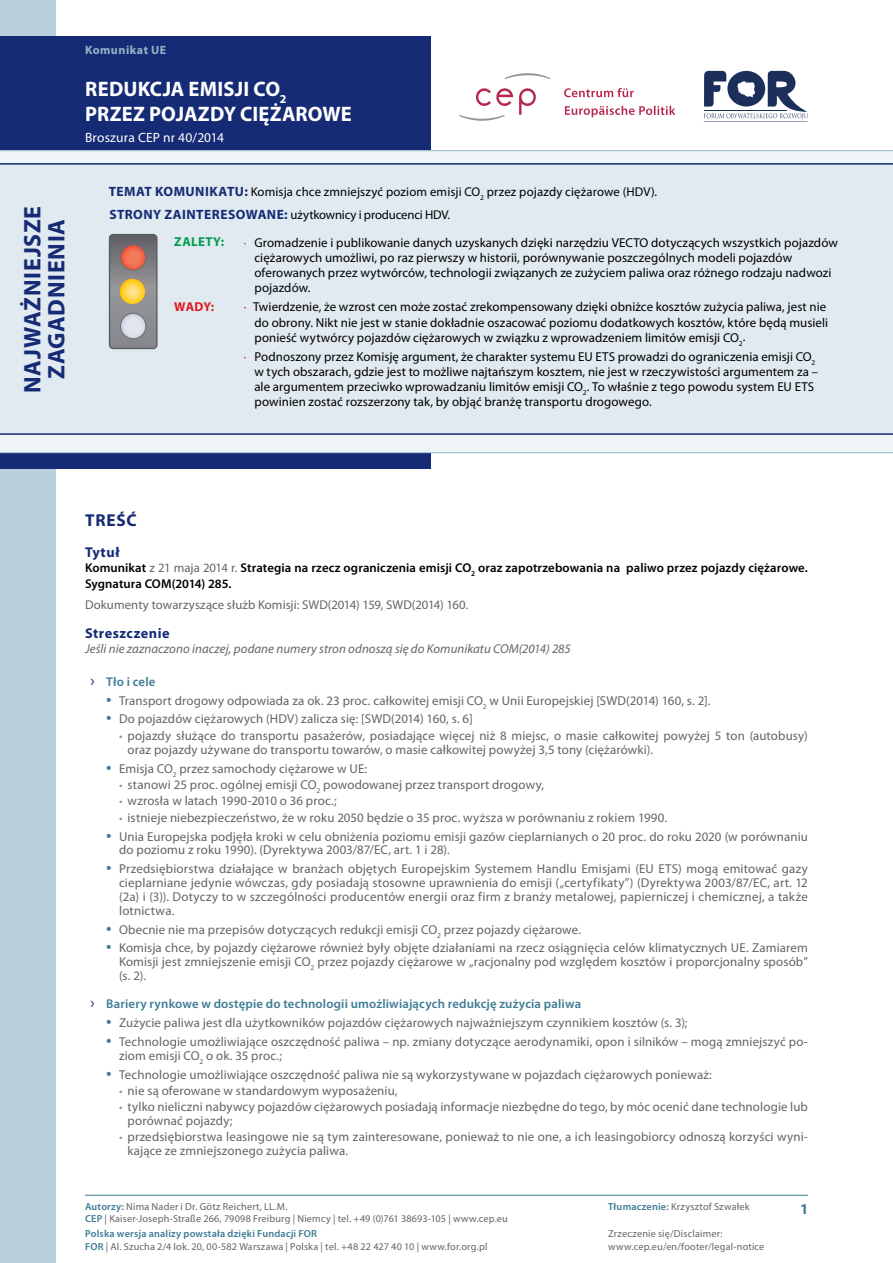
<style>
.page{position:relative;width:893px;height:1263px;background:#fff}
.page>*{position:absolute;margin:0;border:0;box-sizing:border-box;transform-origin:0 0}
.t1{font:700 24px/24px "Myriad Pro";letter-spacing:.03em;color:#162b75;text-align:center}
.t2{font:700 21px/25.5px "Myriad Pro";letter-spacing:.01em;color:#fff}
.t3{font:700 17.25px "Myriad Pro";letter-spacing:.04em;color:#162b75}
.t4{font:700 15px "Myriad Pro";color:#3e7c94}
.t5{font:700 14.25px "Myriad Pro";letter-spacing:.035em;color:#162b75}
.t6{font:13.5px "Myriad Pro";letter-spacing:.01em;color:#fff}
.t7{font:12.9px/13.8px "Myriad Pro";letter-spacing:.01em;color:#636466}
.t8{font:12.9px/15px "Myriad Pro";letter-spacing:.005em;color:#000}
.t9{font:italic 12.9px "Myriad Pro";letter-spacing:.005em;color:#636466}
.t10{font:700 12.9px "Myriad Pro";letter-spacing:.04em;color:#009c4e}
.t11{font:700 12.9px "Myriad Pro";color:#e11b22}
.t12{font:600 12.75px/15.3px "Myriad Pro";letter-spacing:.005em;color:#000}
.t13{font:12.75px/22.6px "Myriad Pro";letter-spacing:.01em;color:#000}
.t14{font:600 12.75px "Myriad Pro";letter-spacing:.01em;color:#3e7c94}
.t15{font:12.75px "Myriad Pro";letter-spacing:.005em;color:#636466}
.t16{font:700 12px "Myriad Pro";letter-spacing:.045em;color:#92b6c7}
.t17{font:10.2px/15px "Myriad Pro";letter-spacing:.02em;color:#636466}
.s1{font-weight:700;font-size:13.5px;color:#162b75}
.s2{color:#009c4e}
.s3{color:#e11b22}
.s4{font-weight:400;color:#636466}
.s5{font-weight:400;font-size:16.5px;color:#162b75}
.s6{font-size:19.5px;color:#3e7c94}
.s7{font-size:12px;color:#6f9db2}
.s8{font-weight:600;color:#3e7c94}
</style>
<div class="page">
<div style="left:0;top:0;width:55px;height:1263px;background:#b8d0dc"></div>
<div style="left:0;top:36px;width:430px;height:433px;background:#162b75"></div>
<svg style="left:505px;top:73px;width:45px;height:6px"></svg>
<svg style="left:565px;top:106px;width:110px;height:11px"></svg>
<svg style="left:476px;top:88px;width:37px;height:18px"></svg>
<svg style="left:519px;top:88px;width:17px;height:27px"></svg>
<svg style="left:564px;top:88px;width:70px;height:9px"></svg>
<svg style="left:459px;top:115px;width:46px;height:6px"></svg>
<hr style="left:704px;top:121px;width:103px;height:1px;background:#1c2f5a">
<svg style="left:704px;top:71px;width:104px;height:49px"></svg>
<svg style="left:0;top:150px;width:893px;height:303px;background:#e8f0f4"></svg>
<div style="left:0;top:163px;width:893px;height:272px;background:#e0eaf0"></div>
<hr style="left:85px;top:1195px;width:723px;height:1px;background:#3e7c94">
<svg style="left:111px;top:236px;width:45px;height:111px;background:#848487"></svg>
<div style="left:109px;top:234px;width:49px;height:115px;border:1px solid #58595b;border-radius:4px"></div>
<svg style="left:120px;top:313px;width:26px;height:26px"></svg>
<div style="left:120px;top:313px;width:26px;height:26px;border:1px solid #6d6e71;border-radius:50%"></div>
<svg style="left:120px;top:245px;width:26px;height:25px"></svg>
<div style="left:120px;top:245px;width:26px;height:25px;border:1px solid #6d6e71;border-radius:50%"></div>
<svg style="left:120px;top:279px;width:25px;height:25px"></svg>
<h1 class="t1" style="left:20px;top:393px;width:188px;rotate:-90deg">NAJWAŻNIEJSZE<br>ZAGADNIENIA</h1>
<p class="t16" style="left:85px;top:42px;width:83px">Komunikat UE</p>
<h2 class="t2" style="left:85px;top:75px;width:268px">REDUKCJA EMISJI CO<sub>2<br></sub>PRZEZ POJAZDY CIĘŻAROWE</h2>
<p class="t6" style="left:85px;top:129px;width:141px">Broszura CEP nr 40/2014</p>
<p class="t13" style="left:109px;top:180px;width:550px"><span class="s1">TEMAT KOMUNIKATU:</span> Komisja chce zmniejszyć poziom emisji CO<sub>2</sub> przez pojazdy ciężarowe (HDV).<br><span class="s1">STRONY ZAINTERESOWANE:</span> użytkownicy i producenci HDV.</p>
<p class="t8" style="left:254px;top:235px;width:585px;text-indent:-11px"><span class="s2">·</span> Gromadzenie i publikowanie danych uzyskanych dzięki narzędziu VECTO dotyczących wszystkich pojazdów ciężarowych umożliwi, po raz pierwszy w historii, porównywanie poszczególnych modeli pojazdów oferowanych przez wytwórców, technologii związanych ze zużyciem paliwa oraz różnego rodzaju nadwozi pojazdów.</p>
<p class="t8" style="left:254px;top:299px;width:575px;text-indent:-11px"><span class="s3">·</span> Twierdzenie, że wzrost cen może zostać zrekompensowany dzięki obniżce kosztów zużycia paliwa, jest nie do obrony. Nikt nie jest w stanie dokładnie oszacować poziomu dodatkowych kosztów, które będą musieli ponieść wytwórcy pojazdów ciężarowych w związku z wprowadzeniem limitów emisji CO<sub>2</sub>.</p>
<p class="t8" style="left:254px;top:349px;width:565px;text-indent:-11px"><span class="s3">·</span> Podnoszony przez Komisję argument, że charakter systemu EU ETS prowadzi do ograniczenia emisji CO<sub>2 </sub>w tych obszarach, gdzie jest to możliwe najtańszym kosztem, nie jest w rzeczywistości argumentem za – ale argumentem przeciwko wprowadzaniu limitów emisji CO<sub>2</sub>. To właśnie z tego powodu system EU ETS powinien zostać rozszerzony tak, by objąć branżę transportu drogowego.</p>
<p class="t10" style="left:174px;top:233px;width:51px">ZALETY:</p>
<p class="t11" style="left:174px;top:298px;width:42px">WADY:</p>
<h3 class="t3" style="left:85px;top:509px;width:53px">TREŚĆ</h3>
<p class="t5" style="left:85px;top:543px;width:36px">Tytuł</p>
<p class="t12" style="left:85px;top:560px;width:724px">Komunikat <span class="s4">z 21 maja 2014 r.</span> Strategia na rzecz ograniczenia emisji CO<sub>2</sub> oraz zapotrzebowania na paliwo przez pojazdy ciężarowe.<br>Sygnatura COM(2014) 285.</p>
<p class="t15" style="left:85px;top:597px;width:385px">Dokumenty towarzyszące służb Komisji: SWD(2014) 159, SWD(2014) 160.</p>
<p class="t5" style="left:85px;top:623px;width:86px">Streszczenie</p>
<p class="t9" style="left:85px;top:641px;width:487px">Jeśli nie zaznaczono inaczej, podane numery stron odnoszą się do Komunikatu COM(2014) 285</p>
<p class="t14" style="left:91px;top:673px;width:66px"><span class="s5">›</span> Tło i cele</p>
<p class="t7" style="left:106px;top:693px;width:606px"><span class="s6">•</span> Transport drogowy odpowiada za ok. 23 proc. całkowitej emisji CO<sub>2</sub> w Unii Europejskiej [SWD(2014) 160, s. 2].</p>
<p class="t7" style="left:106px;top:712px;width:368px"><span class="s6">•</span> Do pojazdów ciężarowych (HDV) zalicza się: [SWD(2014) 160, s. 6]</p>
<p class="t7" style="left:128px;top:728px;width:682px;text-indent:-9px"><span class="s7">•</span> pojazdy służące do transportu pasażerów, posiadające więcej niż 8 miejsc, o masie całkowitej powyżej 5 ton (autobusy) oraz pojazdy używane do transportu towarów, o masie całkowitej powyżej 3,5 tony (ciężarówki).</p>
<p class="t7" style="left:106px;top:761px;width:262px"><span class="s6">•</span> Emisja CO<sub>2</sub> przez samochody ciężarowe w UE:</p>
<p class="t7" style="left:119px;top:777px;width:426px"><span class="s7">•</span> stanowi 25 proc. ogólnej emisji CO<sub>2</sub> powodowanej przez transport drogowy,</p>
<p class="t7" style="left:119px;top:794px;width:219px"><span class="s7">•</span> wzrosła w latach 1990-2010 o 36 proc.;</p>
<p class="t7" style="left:119px;top:810px;width:549px"><span class="s7">•</span> istnieje niebezpieczeństwo, że w roku 2050 będzie o 35 proc. wyższa w porównaniu z rokiem 1990.</p>
<p class="t7" style="left:119px;top:829px;width:690px;text-indent:-13px"><span class="s6">•</span> Unia Europejska podjęła kroki w celu obniżenia poziomu emisji gazów cieplarnianych o 20 proc. do roku 2020 (w porównaniu do poziomu z roku 1990). (Dyrektywa 2003/87/EC, art. 1 i 28).</p>
<p class="t7" style="left:119px;top:862px;width:690px;text-align:justify;text-indent:-13px"><span class="s6">•</span> Przedsiębiorstwa działające w branżach objętych Europejskim Systemem Handlu Emisjami (EU ETS) mogą emitować gazy cieplarniane jedynie wówczas, gdy posiadają stosowne uprawnienia do emisji („certyfikaty”) (Dyrektywa 2003/87/EC, art. 12 (2a) i (3)). Dotyczy to w szczególności producentów energii oraz firm z branży metalowej, papierniczej i chemicznej, a także lotnictwa.</p>
<p class="t7" style="left:106px;top:922px;width:476px"><span class="s6">•</span> Obecnie nie ma przepisów dotyczących redukcji emisji CO<sub>2</sub> przez pojazdy ciężarowe.</p>
<p class="t7" style="left:119px;top:941px;width:690px;text-align:justify;text-indent:-13px"><span class="s6">•</span> Komisja chce, by pojazdy ciężarowe również były objęte działaniami na rzecz osiągnięcia celów klimatycznych UE. Zamiarem Komisji jest zmniejszenie emisji CO<sub>2</sub> przez pojazdy ciężarowe w „racjonalny pod względem kosztów i proporcjonalny sposób” (s. 2).</p>
<p class="t14" style="left:91px;top:996px;width:492px"><span class="s5">›</span> Bariery rynkowe w dostępie do technologii umożliwiających redukcję zużycia paliwa</p>
<p class="t7" style="left:106px;top:1015px;width:583px"><span class="s6">•</span> Zużycie paliwa jest dla użytkowników pojazdów ciężarowych najważniejszym czynnikiem kosztów (s. 3);</p>
<p class="t7" style="left:119px;top:1034px;width:690px;text-indent:-13px"><span class="s6">•</span> Technologie umożliwiające oszczędność paliwa – np. zmiany dotyczące aerodynamiki, opon i silników – mogą zmniejszyć po&shy;ziom emisji CO<sub>2</sub> o ok. 35 proc.;</p>
<p class="t7" style="left:106px;top:1067px;width:607px"><span class="s6">•</span> Technologie umożliwiające oszczędność paliwa nie są wykorzystywane w pojazdach ciężarowych ponieważ:</p>
<p class="t7" style="left:119px;top:1083px;width:280px"><span class="s7">•</span> nie są oferowane w standardowym wyposażeniu,</p>
<p class="t7" style="left:128px;top:1100px;width:682px;text-indent:-9px"><span class="s7">•</span> tylko nieliczni nabywcy pojazdów ciężarowych posiadają informacje niezbędne do tego, by móc ocenić dane technologie lub porównać pojazdy;</p>
<p class="t7" style="left:128px;top:1130px;width:682px;text-indent:-9px"><span class="s7">•</span> przedsiębiorstwa leasingowe nie są tym zainteresowane, ponieważ to nie one, a ich leasingobiorcy odnoszą korzyści wyni&shy;kające ze zmniejszonego zużycia paliwa.</p>
<p class="t17" style="left:85px;top:1199px;width:204px"><span class="s8">Autorzy:</span> Nima Nader i Dr. Götz Reichert, LL.M.</p>
<p class="t4" style="left:800px;top:1199px;width:10px">1</p>
<p class="t17" style="left:85px;top:1211px;width:424px"><span class="s8">CEP</span> | Kaiser-Joseph-Straße 266, 79098 Freiburg | Niemcy | tel. +49 (0)761 38693-105 | www.cep.eu<br><span class="s8">Polska wersja analizy powstała dzięki Fundacji FOR</span></p>
<p class="t17" style="left:85px;top:1238px;width:404px"><span class="s8">FOR</span> | Al. Szucha 2/4 lok. 20, 00-582 Warszawa | Polska | tel. +48 22 427 40 10 | www.for.org.pl</p>
<p class="t17" style="left:608px;top:1199px;width:143px"><span class="s8">Tłumaczenie:</span> Krzysztof Szwałek</p>
<p class="t17" style="left:608px;top:1228px;width:158px;line-height:12.3px">Zrzeczenie się/Disclaimer: www.cep.eu/en/footer/legal-notice</p>
</div>
